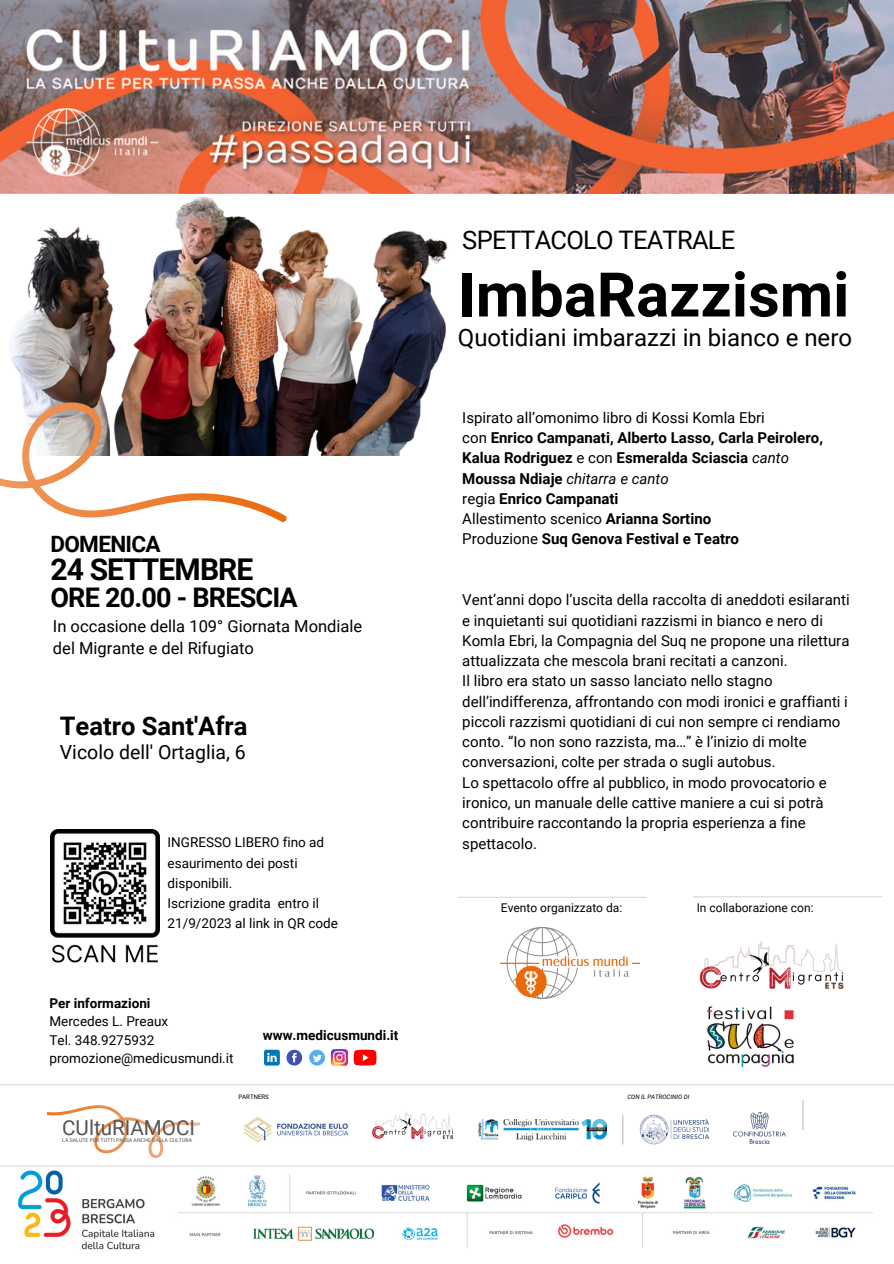
<style>
.page{position:relative;width:894px;height:1264px;background:#fff}
.page>*{position:absolute;margin:0;border:0;box-sizing:border-box;transform-origin:0 0}
.t1{font:700 61.5px "Roboto";color:#000}
.t2{font:700 30px "Roboto";letter-spacing:-.03em;color:#000}
.t3{font:700 27px "Roboto";letter-spacing:-.03em;color:#000}
.t4{font:25.5px "Roboto";letter-spacing:-.03em;color:#000}
.t5{font:700 25.5px "Roboto";color:#000}
.t6{font:24px "Roboto";color:#000}
.t7{font:700 22.5px "Roboto";letter-spacing:-.03em;color:#000}
.t8{font:20.55px "Roboto";color:#545454}
.t9{font:19.5px "Roboto";color:#000}
.t10{font:16.5px "Roboto";color:#000}
.t11{font:15px/20.2px "Roboto";color:#000}
.t12{font:700 15px/20.2px "Roboto";color:#000}
.t13{font:italic 15px "Roboto";color:#000}
.t14{font:13.5px/20.2px "Roboto";color:#000}
.t15{font:700 13.5px "Roboto";color:#000}
.t16{font:12px "Roboto";color:#000}
.t17{font:italic 6.15px "Roboto";color:#000}
.t18{font:6.15px "Roboto";color:#000}
.t19{font:5.25px "Roboto";color:#545454}
.s1{font-weight:400}
.s2{font-weight:400;font-style:italic}
.s3{font-weight:700;font-style:normal}
.s4{font-weight:700}
</style>
<div class="page">
<img style="left:0;top:1166px;width:893px;height:84px">
<hr style="left:0;top:1165px;width:893px;height:1px;background:#d9d9d9">
<img style="left:372px;top:1112px;width:82px;height:27px">
<img style="left:478px;top:1119px;width:128px;height:21px">
<svg style="left:47px;top:1105px;width:153px;height:53px"></svg>
<img style="left:243px;top:1117px;width:106px;height:25px">
<svg style="left:622px;top:1115px;width:1px;height:29px"></svg>
<img style="left:733px;top:1112px;width:52px;height:31px">
<img style="left:639px;top:1114px;width:70px;height:31px">
<svg style="left:802px;top:1100px;width:1px;height:29px"></svg>
<svg style="left:286px;top:1049px;width:16px;height:16px"></svg>
<svg style="left:309px;top:1049px;width:16px;height:16px"></svg>
<svg style="left:312px;top:1054px;width:10px;height:8px"></svg>
<img style="left:331px;top:1049px;width:16px;height:16px">
<svg style="left:353px;top:1049px;width:23px;height:16px"></svg>
<svg style="left:264px;top:1049px;width:16px;height:16px"></svg>
<img style="left:0;top:0;width:893px;height:194px">
<hr style="left:0;top:1084px;width:893px;height:1px;background:#d9d9d9">
<img style="left:500px;top:927px;width:139px;height:71px">
<hr style="left:457px;top:896px;width:190px;height:1px;background:#d9d9d9">
<hr style="left:692px;top:896px;width:189px;height:1px;background:#d9d9d9">
<img style="left:699px;top:941px;width:145px;height:49px">
<img style="left:9px;top:196px;width:439px;height:259px">
<svg style="left:0;top:390px;width:289px;height:132px"></svg>
<img style="left:51px;top:829px;width:108px;height:133px">
<img style="left:707px;top:1006px;width:87px;height:62px">
<p class="t4" style="left:462px;top:225px;width:274px">SPETTACOLO TEATRALE</p>
<p class="t7" style="left:50px;top:531px;width:112px">DOMENICA</p>
<p class="t2" style="left:50px;top:552px;width:204px">24 SETTEMBRE</p>
<p class="t3" style="left:50px;top:582px;width:249px">ORE 20.00 - BRESCIA</p>
<p class="t10" style="left:53px;top:616px;width:311px">In occasione della 109° Giornata Mondiale</p>
<p class="t10" style="left:53px;top:639px;width:202px">del Migrante e del Rifugiato</p>
<p class="t5" style="left:60px;top:711px;width:189px">Teatro Sant'Afra</p>
<p class="t9" style="left:60px;top:740px;width:187px">Vicolo dell' Ortaglia, 6</p>
<p class="t1" style="left:457px;top:259px;width:393px">ImbaRazzismi</p>
<p class="t6" style="left:457px;top:323px;width:396px">Quotidiani imbarazzi in bianco e nero</p>
<p class="t11" style="left:462px;top:407px;width:304px">Ispirato all’omonimo libro di Kossi Komla Ebri</p>
<p class="t12" style="left:462px;top:428px;width:362px"><span class="s1">con</span> Enrico Campanati, Alberto Lasso, Carla Peirolero,<br>Kalua Rodriguez <span class="s1">e con</span> Esmeralda Sciascia <span class="s2">canto</span></p>
<p class="t13" style="left:462px;top:469px;width:208px"><span class="s3">Moussa Ndiaje</span> chitarra e canto</p>
<p class="t12" style="left:462px;top:488px;width:158px"><span class="s1">regia</span> Enrico Campanati</p>
<p class="t11" style="left:462px;top:509px;width:250px">Allestimento scenico <span class="s4">Arianna Sortino</span></p>
<p class="t12" style="left:462px;top:529px;width:278px"><span class="s1">Produzione</span> Suq Genova Festival e Teatro</p>
<p class="t11" style="left:462px;top:590px;width:389px">Vent’anni dopo l’uscita della raccolta di aneddoti esilaranti e inquietanti sui quotidiani razzismi in bianco e nero di Komla Ebri, la Compagnia del Suq ne propone una rilettura attualizzata che mescola brani recitati a canzoni.</p>
<p class="t11" style="left:462px;top:671px;width:387px">Il libro era stato un sasso lanciato nello stagno dell’indifferenza, affrontando con modi ironici e graffianti i piccoli razzismi quotidiani di cui non sempre ci rendiamo conto. “Io non sono razzista, ma…” è l’inizio di molte conversazioni, colte per strada o sugli autobus.</p>
<p class="t11" style="left:462px;top:772px;width:366px">Lo spettacolo offre al pubblico, in modo provocatorio e ironico, un manuale delle cattive maniere a cui si potrà contribuire raccontando la propria esperienza a fine</p>
<p class="t14" style="left:167px;top:832px;width:158px">INGRESSO LIBERO fino ad</p>
<p class="t11" style="left:462px;top:833px;width:76px">spettacolo.</p>
<p class="t14" style="left:167px;top:852px;width:131px">esaurimento dei posti disponibili.</p>
<p class="t14" style="left:167px;top:893px;width:172px">Iscrizione gradita entro il<br>21/9/2023 al link in QR code</p>
<p class="t16" style="left:500px;top:901px;width:123px">Evento organizzato da:</p>
<p class="t16" style="left:696px;top:901px;width:118px">In collaborazione con:</p>
<p class="t15" style="left:49px;top:995px;width:102px">Per informazioni</p>
<p class="t14" style="left:49px;top:1011px;width:120px">Mercedes L. Preaux</p>
<p class="t14" style="left:49px;top:1029px;width:106px">Tel. 348.9275932</p>
<p class="t14" style="left:49px;top:1047px;width:185px">promozione@medicusmundi.it</p>
<p class="t15" style="left:263px;top:1027px;width:137px">www.medicusmundi.it</p>
<p class="t8" style="left:62px;top:1115px;width:134px">CUltuRIAMOCI</p>
<p class="t19" style="left:62px;top:1137px;width:131px">LA SALUTE PER TUTTI PASSA ANCHE DALLA CULTURA</p>
<p class="t18" style="left:238px;top:1093px;width:32px">PARTNERS</p>
<p class="t17" style="left:627px;top:1093px;width:63px">CON IL PATROCINIO DI</p>
</div>
